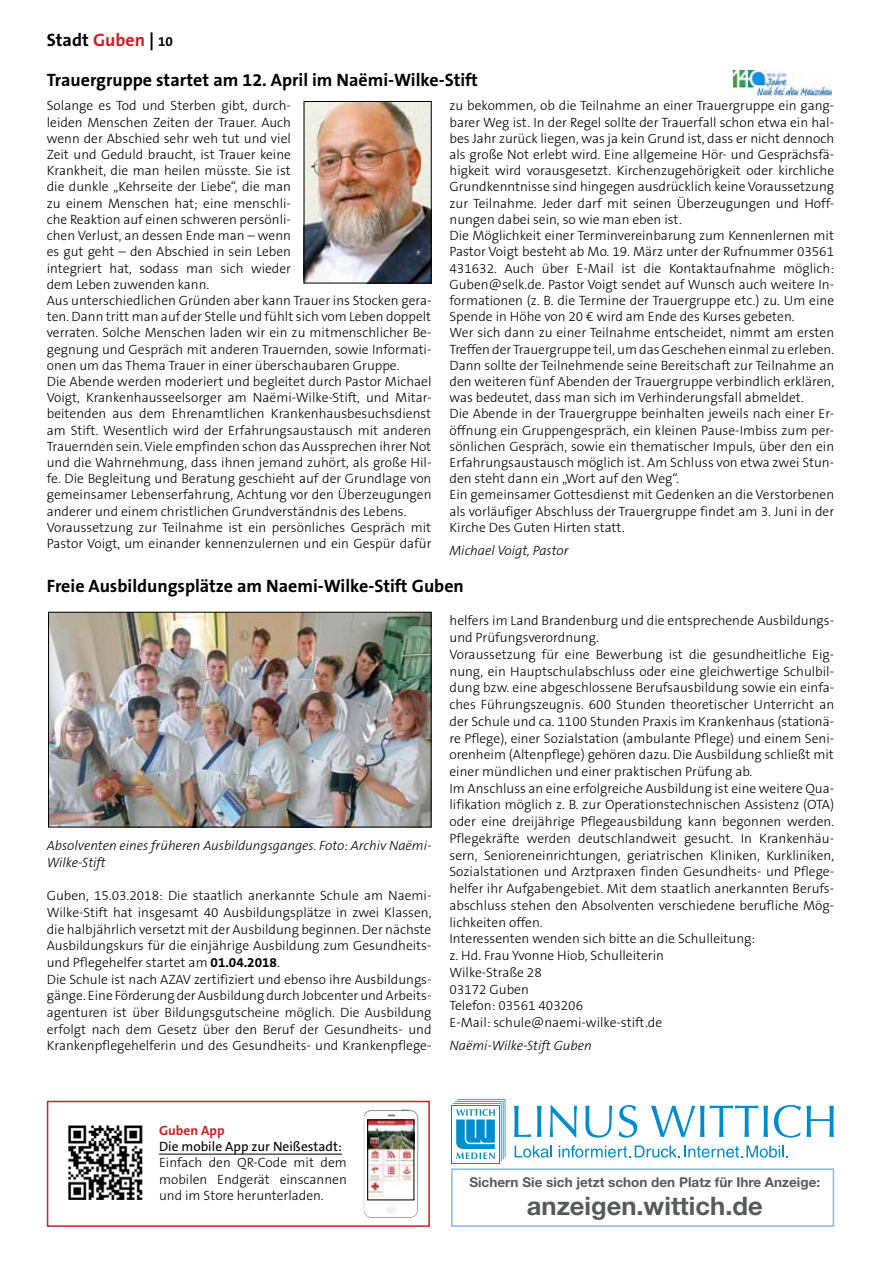
<style>
.page{position:relative;width:881px;height:1263px;background:#fff}
.page>*{position:absolute;margin:0;border:0;box-sizing:border-box;transform-origin:0 0}
.t1{font:700 25.5px "Helvetica Neue LT";color:#58595b}
.t2{font:700 18px "The Sans B7";color:#000}
.t3{font:300 13.5px/16.2px "The Sans B3";color:#000}
.t4{font:italic 300 13.5px/16.6px "The Sans B3";color:#000}
.t5{font:700 13.5px "Helvetica Neue LT";color:#58595b}
.t6{font:13.5px "The Sans B5 Plain";color:#000}
.t7{font:700 13.5px "The Sans B7";color:#cf1f25}
.s1{color:#cf1f25}
.s2{font-size:13.5px}
.s3{font-family:"The Sans B7";font-weight:700}
</style>
<div class="page">
<img style="left:733px;top:70px;width:98px;height:25px">
<img style="left:306px;top:103px;width:123px;height:178px">
<div style="left:304px;top:101px;width:127px;height:182px;border:1px solid #000"></div>
<img style="left:50px;top:614px;width:379px;height:211px">
<div style="left:48px;top:612px;width:383px;height:215px;border:1px solid #000"></div>
<div style="left:47px;top:1101px;width:382px;height:126px;border:2px solid #cf1f25"></div>
<img style="left:364px;top:1109px;width:54px;height:109px">
<hr style="left:159px;top:1154px;width:183px;height:1px;background:#000">
<img style="left:68px;top:1125px;width:74px;height:75px">
<div style="left:451px;top:1168px;width:382px;height:59px;border:2px solid #86bae4"></div>
<svg style="left:514px;top:1105px;width:27px;height:32px"></svg>
<svg style="left:549px;top:1105px;width:27px;height:32px"></svg>
<svg style="left:585px;top:1105px;width:27px;height:32px"></svg>
<svg style="left:618px;top:1105px;width:19px;height:32px"></svg>
<svg style="left:651px;top:1105px;width:116px;height:32px"></svg>
<svg style="left:774px;top:1105px;width:26px;height:32px"></svg>
<svg style="left:806px;top:1105px;width:27px;height:32px"></svg>
<svg style="left:451px;top:1105px;width:2px;height:58px"></svg>
<div style="left:452px;top:1106px;width:46px;height:56px;background:#fff"></div>
<svg style="left:453px;top:1099px;width:52px;height:62px"></svg>
<svg style="left:514px;top:1145px;width:37px;height:13px"></svg>
<svg style="left:558px;top:1145px;width:229px;height:13px"></svg>
<h2 class="t2" style="left:47px;top:30px;width:128px">Stadt <span class="s1">Guben</span> | <span class="s2">10</span></h2>
<h2 class="t2" style="left:47px;top:70px;width:432px">Trauergruppe startet am 12. April im Naëmi-Wilke-Stift</h2>
<p class="t3" style="left:47px;top:98px;width:386px">Solange es Tod und Sterben gibt, durch-<br>leiden Menschen Zeiten der Trauer. Auch<br>wenn der Abschied sehr weh tut und viel<br>Zeit und Geduld braucht, ist Trauer keine<br>Krankheit, die man heilen müsste. Sie ist<br>die dunkle „Kehrseite der Liebe“, die man<br>zu einem Menschen hat; eine menschli-<br>che Reaktion auf einen schweren persönli-<br>chen Verlust, an dessen Ende man – wenn<br>es gut geht – den Abschied in sein Leben<br>integriert hat, sodass man sich wieder<br>dem Leben zuwenden kann.<br>Aus unterschiedlichen Gründen aber kann Trauer ins Stocken gera&shy;ten. Dann tritt man auf der Stelle und fühlt sich vom Leben doppelt verraten. Solche Menschen laden wir ein zu mitmenschlicher Be&shy;gegnung und Gespräch mit anderen Trauernden, sowie Informati&shy;onen um das Thema Trauer in einer überschaubaren Gruppe.<br>Die Abende werden moderiert und begleitet durch Pastor Michael Voigt, Krankenhausseelsorger am Naëmi-Wilke-Stift, und Mitar&shy;beitenden aus dem Ehrenamtlichen Krankenhausbesuchsdienst am Stift. Wesentlich wird der Erfahrungsaustausch mit anderen Trauernden sein. Viele empfinden schon das Aussprechen ihrer Not und die Wahrnehmung, dass ihnen jemand zuhört, als große Hil&shy;fe. Die Begleitung und Beratung geschieht auf der Grundlage von gemeinsamer Lebenserfahrung, Achtung vor den Überzeugungen anderer und einem christlichen Grundverständnis des Lebens.<br>Voraussetzung zur Teilnahme ist ein persönliches Gespräch mit Pastor Voigt, um einander kennenzulernen und ein Gespür dafür</p>
<p class="t3" style="left:449px;top:98px;width:386px">zu bekommen, ob die Teilnahme an einer Trauergruppe ein gang&shy;barer Weg ist. In der Regel sollte der Trauerfall schon etwa ein hal&shy;bes Jahr zurück liegen, was ja kein Grund ist, dass er nicht dennoch als große Not erlebt wird. Eine allgemeine Hör- und Gesprächsfä&shy;higkeit wird vorausgesetzt. Kirchenzugehörigkeit oder kirchliche Grundkenntnisse sind hingegen ausdrücklich keine Voraussetzung zur Teilnahme. Jeder darf mit seinen Überzeugungen und Hoff&shy;nungen dabei sein, so wie man eben ist.<br>Die Möglichkeit einer Terminvereinbarung zum Kennenlernen mit Pastor Voigt besteht ab Mo. 19. März unter der Rufnummer 03561<br>431632. Auch über E-Mail ist die Kontaktaufnahme möglich:<br>Guben@selk.de. Pastor Voigt sendet auf Wunsch auch weitere In&shy;formationen (z. B. die Termine der Trauergruppe etc.) zu. Um eine Spende in Höhe von 20 € wird am Ende des Kurses gebeten.<br>Wer sich dann zu einer Teilnahme entscheidet, nimmt am ersten Treffen der Trauergruppe teil, um das Geschehen einmal zu erleben.<br>Dann sollte der Teilnehmende seine Bereitschaft zur Teilnahme an den weiteren fünf Abenden der Trauergruppe verbindlich erklären, was bedeutet, dass man sich im Verhinderungsfall abmeldet.<br>Die Abende in der Trauergruppe beinhalten jeweils nach einer Er&shy;öffnung ein Gruppengespräch, ein kleinen Pause-Imbiss zum per&shy;sönlichen Gespräch, sowie ein thematischer Impuls, über den ein Erfahrungsaustausch möglich ist. Am Schluss von etwa zwei Stun&shy;den steht dann ein „Wort auf den Weg“.<br>Ein gemeinsamer Gottesdienst mit Gedenken an die Verstorbenen als vorläufiger Abschluss der Trauergruppe findet am 3. Juni in der Kirche Des Guten Hirten statt.</p>
<p class="t4" style="left:449px;top:542px;width:120px">Michael Voigt, Pastor</p>
<h2 class="t2" style="left:47px;top:576px;width:418px">Freie Ausbildungsplätze am Naemi-Wilke-Stift Guben</h2>
<p class="t4" style="left:47px;top:838px;width:386px">Absolventen eines früheren Ausbildungsganges. Foto: Archiv Naëmi-<br>Wilke-Stift</p>
<p class="t3" style="left:47px;top:888px;width:386px;line-height:16.6px">Guben, 15.03.2018: Die staatlich anerkannte Schule am Naemi-Wilke-Stift hat insgesamt 40 Ausbildungsplätze in zwei Klassen, die halbjährlich versetzt mit der Ausbildung beginnen. Der nächste Ausbildungskurs für die einjährige Ausbildung zum Gesundheits&shy;und Pflegehelfer startet am <span class="s3">01.04.2018</span>.<br>Die Schule ist nach AZAV zertifiziert und ebenso ihre Ausbildungs&shy;gänge. Eine Förderung der Ausbildung durch Jobcenter und Arbeits&shy;agenturen ist über Bildungsgutscheine möglich. Die Ausbildung erfolgt nach dem Gesetz über den Beruf der Gesundheits- und Krankenpflegehelferin und des Gesundheits- und Krankenpflege-</p>
<p class="t3" style="left:449px;top:613px;width:386px;line-height:16.8px">helfers im Land Brandenburg und die entsprechende Ausbildungs&shy;und Prüfungsverordnung.<br>Voraussetzung für eine Bewerbung ist die gesundheitliche Eig&shy;nung, ein Hauptschulabschluss oder eine gleichwertige Schulbil&shy;dung bzw. eine abgeschlossene Berufsausbildung sowie ein einfa&shy;ches Führungszeugnis. 600 Stunden theoretischer Unterricht an der Schule und ca. 1100 Stunden Praxis im Krankenhaus (stationä&shy;re Pflege), einer Sozialstation (ambulante Pflege) und einem Seni&shy;orenheim (Altenpflege) gehören dazu. Die Ausbildung schließt mit einer mündlichen und einer praktischen Prüfung ab.<br>Im Anschluss an eine erfolgreiche Ausbildung ist eine weitere Qua&shy;lifikation möglich z. B. zur Operationstechnischen Assistenz (OTA) oder eine dreijährige Pflegeausbildung kann begonnen werden.<br>Pflegekräfte werden deutschlandweit gesucht. In Krankenhäu&shy;sern, Senioreneinrichtungen, geriatrischen Kliniken, Kurkliniken, Sozialstationen und Arztpraxen finden Gesundheits- und Pflege&shy;helfer ihr Aufgabengebiet. Mit dem staatlich anerkannten Berufs&shy;abschluss stehen den Absolventen verschiedene berufliche Mög&shy;lichkeiten offen.<br>Interessenten wenden sich bitte an die Schulleitung:<br>z. Hd. Frau Yvonne Hiob, Schulleiterin<br>Wilke-Straße 28<br>03172 Guben<br>Telefon: 03561 403206<br>E-Mail: schule@naemi-wilke-stift.de</p>
<p class="t4" style="left:449px;top:1038px;width:144px">Naëmi-Wilke-Stift Guben</p>
<p class="t7" style="left:159px;top:1123px;width:67px">Guben App</p>
<p class="t6" style="left:159px;top:1140px;width:184px">Die mobile App zur Neißestadt:</p>
<p class="t3" style="left:159px;top:1155px;width:189px;text-align:justify">Einfach den QR-Code mit dem mobilen Endgerät einscannen und im Store herunterladen.</p>
<p class="t5" style="left:469px;top:1174px;width:352px">Sichern Sie sich jetzt schon den Platz für Ihre Anzeige:</p>
<h1 class="t1" style="left:526px;top:1190px;width:237px">anzeigen.wittich.de</h1>
</div>
